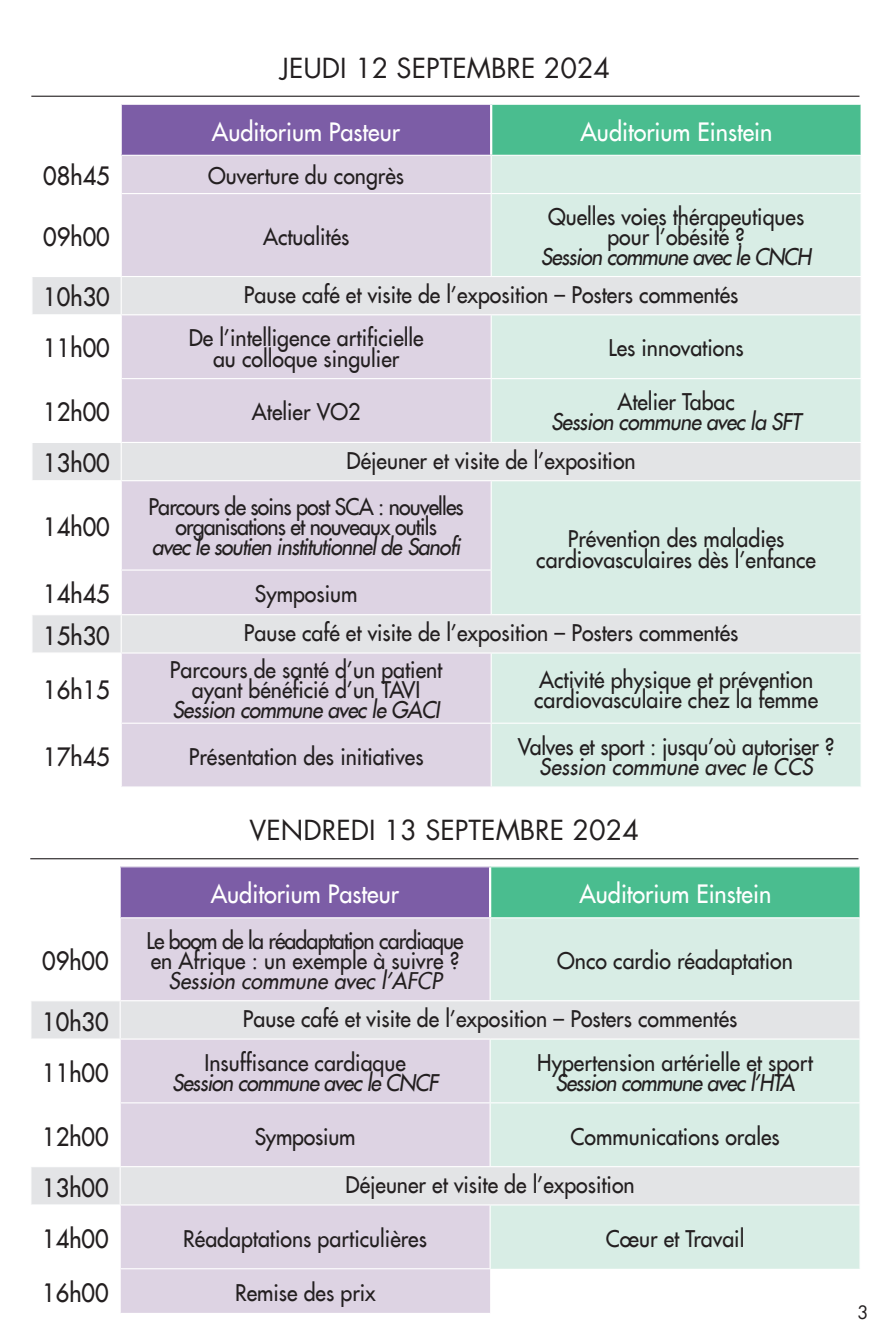
<style>
.page{position:relative;width:893px;height:1340px;background:#fff}
.page>*{position:absolute;margin:0;border:0;box-sizing:border-box;transform-origin:0 0}
.t1{font:27px "Futura LT";color:#231f20}
.t2{font:24.75px "Futura LT";color:#231f20;scale:.95 1}
.t3{font:24.75px "Futura LT";color:#fff;scale:.95 1}
.t4{font:22.5px/20.2px "Futura LT";color:#231f20;text-align:center;scale:.95 1}
.t5{font:22.5px/20.2px "Futura LT";letter-spacing:-.04em;color:#231f20;text-align:center;scale:.95 1}
.t6{font:italic 22.5px "Futura LT";color:#231f20;scale:.95 1}
.t7{font:18px "Futura LT";color:#231f20}
</style>
<div class="page">
<hr style="left:31px;top:96px;width:828px;height:1px;background:#231f20">
<div style="left:121px;top:104px;width:370px;height:51px;background:#7c5da6"></div>
<div style="left:491px;top:104px;width:370px;height:51px;background:#4abd8f"></div>
<div style="left:122px;top:156px;width:369px;height:630px;background:#ddd3e3"></div>
<div style="left:492px;top:156px;width:368px;height:630px;background:#d8ede5"></div>
<svg style="left:32px;top:277px;width:828px;height:375px;background:#dfe3e6"></svg>
<hr style="left:490px;top:105px;width:2px;height:50px;background:#fff">
<hr style="left:121px;top:104px;width:370px;height:1px;background:#fff">
<hr style="left:121px;top:105px;width:1px;height:50px;background:#fff">
<hr style="left:491px;top:104px;width:371px;height:1px;background:#fff">
<hr style="left:860px;top:105px;width:2px;height:50px;background:#fff">
<hr style="left:491px;top:193px;width:371px;height:1px;background:#fff">
<hr style="left:491px;top:314px;width:371px;height:1px;background:#fff">
<hr style="left:491px;top:378px;width:371px;height:1px;background:#fff">
<hr style="left:491px;top:480px;width:371px;height:1px;background:#fff">
<hr style="left:491px;top:652px;width:371px;height:1px;background:#fff">
<hr style="left:491px;top:722px;width:371px;height:1px;background:#fff">
<hr style="left:121px;top:193px;width:370px;height:1px;background:#fff">
<hr style="left:121px;top:314px;width:370px;height:1px;background:#fff">
<hr style="left:491px;top:315px;width:1px;height:63px;background:#fff">
<hr style="left:121px;top:378px;width:370px;height:1px;background:#fff">
<hr style="left:491px;top:379px;width:1px;height:63px;background:#fff">
<hr style="left:121px;top:480px;width:370px;height:1px;background:#fff">
<hr style="left:491px;top:481px;width:1px;height:88px;background:#fff">
<hr style="left:121px;top:569px;width:371px;height:1px;background:#fff">
<hr style="left:491px;top:570px;width:1px;height:44px;background:#fff">
<hr style="left:121px;top:652px;width:370px;height:1px;background:#fff">
<hr style="left:121px;top:722px;width:370px;height:1px;background:#fff">
<hr style="left:121px;top:315px;width:1px;height:63px;background:#fff">
<hr style="left:121px;top:379px;width:1px;height:63px;background:#fff">
<hr style="left:121px;top:481px;width:1px;height:88px;background:#fff">
<hr style="left:121px;top:570px;width:1px;height:44px;background:#fff">
<hr style="left:31px;top:442px;width:90px;height:1px;background:#fff">
<hr style="left:31px;top:614px;width:90px;height:1px;background:#fff">
<hr style="left:121px;top:276px;width:370px;height:1px;background:#fff">
<hr style="left:491px;top:276px;width:371px;height:1px;background:#fff">
<hr style="left:121px;top:442px;width:370px;height:1px;background:#fff">
<hr style="left:491px;top:442px;width:371px;height:1px;background:#fff">
<hr style="left:121px;top:614px;width:370px;height:1px;background:#fff">
<hr style="left:491px;top:614px;width:371px;height:1px;background:#fff">
<hr style="left:121px;top:277px;width:1px;height:37px;background:#fff">
<hr style="left:121px;top:443px;width:1px;height:37px;background:#fff">
<hr style="left:121px;top:615px;width:1px;height:37px;background:#fff">
<hr style="left:31px;top:314px;width:90px;height:1px;background:#fff">
<hr style="left:31px;top:378px;width:90px;height:1px;background:#fff">
<hr style="left:31px;top:480px;width:90px;height:1px;background:#fff">
<hr style="left:31px;top:569px;width:90px;height:1px;background:#fff">
<hr style="left:30px;top:858px;width:828px;height:1px;background:#231f20">
<div style="left:120px;top:866px;width:370px;height:51px;background:#7c5da6"></div>
<div style="left:490px;top:866px;width:370px;height:51px;background:#4abd8f"></div>
<div style="left:121px;top:918px;width:369px;height:394px;background:#ddd3e3"></div>
<div style="left:491px;top:918px;width:368px;height:350px;background:#d8ede5"></div>
<svg style="left:31px;top:1001px;width:828px;height:203px;background:#e0e3e6"></svg>
<hr style="left:489px;top:867px;width:2px;height:50px;background:#fff">
<hr style="left:120px;top:866px;width:370px;height:1px;background:#fff">
<hr style="left:120px;top:867px;width:1px;height:50px;background:#fff">
<hr style="left:490px;top:866px;width:371px;height:1px;background:#fff">
<hr style="left:859px;top:867px;width:2px;height:50px;background:#fff">
<hr style="left:490px;top:1038px;width:371px;height:1px;background:#fff">
<hr style="left:490px;top:1102px;width:371px;height:1px;background:#fff">
<hr style="left:490px;top:1204px;width:371px;height:1px;background:#fff">
<hr style="left:120px;top:1038px;width:370px;height:1px;background:#fff">
<hr style="left:490px;top:1039px;width:1px;height:63px;background:#fff">
<hr style="left:120px;top:1102px;width:370px;height:1px;background:#fff">
<hr style="left:490px;top:1103px;width:1px;height:63px;background:#fff">
<hr style="left:120px;top:1204px;width:370px;height:1px;background:#fff">
<hr style="left:120px;top:1268px;width:371px;height:1px;background:#fff">
<hr style="left:120px;top:1039px;width:1px;height:63px;background:#fff">
<hr style="left:30px;top:1102px;width:90px;height:1px;background:#fff">
<hr style="left:120px;top:1103px;width:1px;height:63px;background:#fff">
<hr style="left:30px;top:1166px;width:90px;height:1px;background:#fff">
<hr style="left:120px;top:1000px;width:370px;height:1px;background:#fff">
<hr style="left:490px;top:1000px;width:371px;height:1px;background:#fff">
<hr style="left:120px;top:1166px;width:370px;height:1px;background:#fff">
<hr style="left:490px;top:1166px;width:371px;height:1px;background:#fff">
<hr style="left:120px;top:1001px;width:1px;height:37px;background:#fff">
<hr style="left:120px;top:1167px;width:1px;height:37px;background:#fff">
<hr style="left:30px;top:1038px;width:90px;height:1px;background:#fff">
<p class="t1" style="left:281px;top:50px;width:331px">JEUDI 12 SEPTEMBRE 2024</p>
<p class="t3" style="left:212px;top:115px;width:200px">Auditorium Pasteur</p>
<p class="t3" style="left:580px;top:115px;width:204px">Auditorium Einstein</p>
<p class="t2" style="left:43px;top:160px;width:72px">08h45</p>
<p class="t4" style="left:208px;top:166px;width:208px">Ouverture du congrès</p>
<p class="t2" style="left:43px;top:220px;width:72px">09h00</p>
<p class="t4" style="left:263px;top:226px;width:92px">Actualités</p>
<p class="t4" style="left:541px;top:206px;width:290px">Quelles voies thérapeutiques pour l’obésité ?<br>Session commune avecle CNCH</p>
<p class="t2" style="left:43px;top:281px;width:72px">10h30</p>
<p class="t4" style="left:244px;top:284px;width:522px">Pause café et visite de l’exposition – Posters commentés</p>
<p class="t2" style="left:43px;top:332px;width:72px">11h00</p>
<p class="t4" style="left:189px;top:328px;width:249px">De l’intelligence artificielle au colloque singulier</p>
<p class="t4" style="left:608px;top:338px;width:144px">Les innovations</p>
<p class="t2" style="left:43px;top:396px;width:72px">12h00</p>
<p class="t4" style="left:252px;top:402px;width:116px">Atelier VO2</p>
<p class="t4" style="left:551px;top:391px;width:269px">Atelier Tabac<br>Session commune avec la SFT</p>
<p class="t2" style="left:43px;top:447px;width:72px">13h00</p>
<p class="t4" style="left:347px;top:450px;width:306px">Déjeuner et visite de l’exposition</p>
<p class="t2" style="left:43px;top:511px;width:72px">14h00</p>
<p class="t5" style="left:149px;top:496px;width:334px">Parcours de soins post SCA : nouvelles organisations et nouveaux outils avecle soutien institutionnelde Sanofi</p>
<p class="t4" style="left:536px;top:529px;width:296px">Prévention des maladies cardiovasculaires dès l’enfance</p>
<p class="t2" style="left:43px;top:578px;width:72px">14h45</p>
<p class="t4" style="left:255px;top:583px;width:110px">Symposium</p>
<p class="t2" style="left:43px;top:619px;width:72px">15h30</p>
<p class="t4" style="left:244px;top:623px;width:522px">Pause café et visite de l’exposition – Posters commentés</p>
<p class="t2" style="left:43px;top:673px;width:72px">16h15</p>
<p class="t4" style="left:170px;top:659px;width:290px">Parcours de santé d’un patient ayant bénéficié d’un TAVI<br>Session commune avec le GACI</p>
<p class="t4" style="left:534px;top:669px;width:300px;text-align:left">Activité physique et prévention cardiovasculaire chez la femme</p>
<p class="t2" style="left:43px;top:740px;width:72px">17h45</p>
<p class="t4" style="left:189px;top:746px;width:249px">Présentation des initiatives</p>
<p class="t4" style="left:518px;top:736px;width:335px">Valves et sport : jusqu’où autoriser ?<br>Session commune avec le CCS</p>
<p class="t1" style="left:250px;top:813px;width:391px">VENDREDI 13 SEPTEMBRE 2024</p>
<p class="t2" style="left:42px;top:944px;width:72px">09h00</p>
<p class="t3" style="left:211px;top:877px;width:200px">Auditorium Pasteur</p>
<p class="t3" style="left:579px;top:877px;width:204px">Auditorium Einstein</p>
<p class="t5" style="left:147px;top:930px;width:335px;text-align:left">Le boom de la réadaptation cardiaque en Afrique : un exemple à suivre ?</p>
<p class="t6" style="left:169px;top:966px;width:289px">Session commune avec l’AFCP</p>
<p class="t4" style="left:557px;top:950px;width:250px">Onco cardio réadaptation</p>
<p class="t2" style="left:42px;top:1005px;width:72px">10h30</p>
<p class="t4" style="left:243px;top:1008px;width:522px">Pause café et visite de l’exposition – Posters commentés</p>
<p class="t2" style="left:42px;top:1056px;width:72px">11h00</p>
<p class="t4" style="left:172px;top:1052px;width:286px">Insuffisance cardiaque<br>Session commune avecle CNCF</p>
<p class="t4" style="left:537px;top:1052px;width:292px">Hypertension artérielle et sport<br>Session commune avecl’HTA</p>
<p class="t2" style="left:42px;top:1120px;width:72px">12h00</p>
<p class="t4" style="left:255px;top:1125px;width:108px">Symposium</p>
<p class="t4" style="left:570px;top:1125px;width:222px">Communications orales</p>
<p class="t2" style="left:42px;top:1171px;width:72px">13h00</p>
<p class="t4" style="left:345px;top:1174px;width:306px">Déjeuner et visite de l’exposition</p>
<p class="t2" style="left:42px;top:1222px;width:72px">14h00</p>
<p class="t4" style="left:183px;top:1227px;width:258px">Réadaptations particulières</p>
<p class="t4" style="left:606px;top:1227px;width:147px">Cœur et Travail</p>
<p class="t2" style="left:42px;top:1276px;width:72px">16h00</p>
<p class="t4" style="left:235px;top:1282px;width:150px">Remise des prix</p>
<p class="t7" style="left:857px;top:1301px;width:13px">3</p>
</div>
